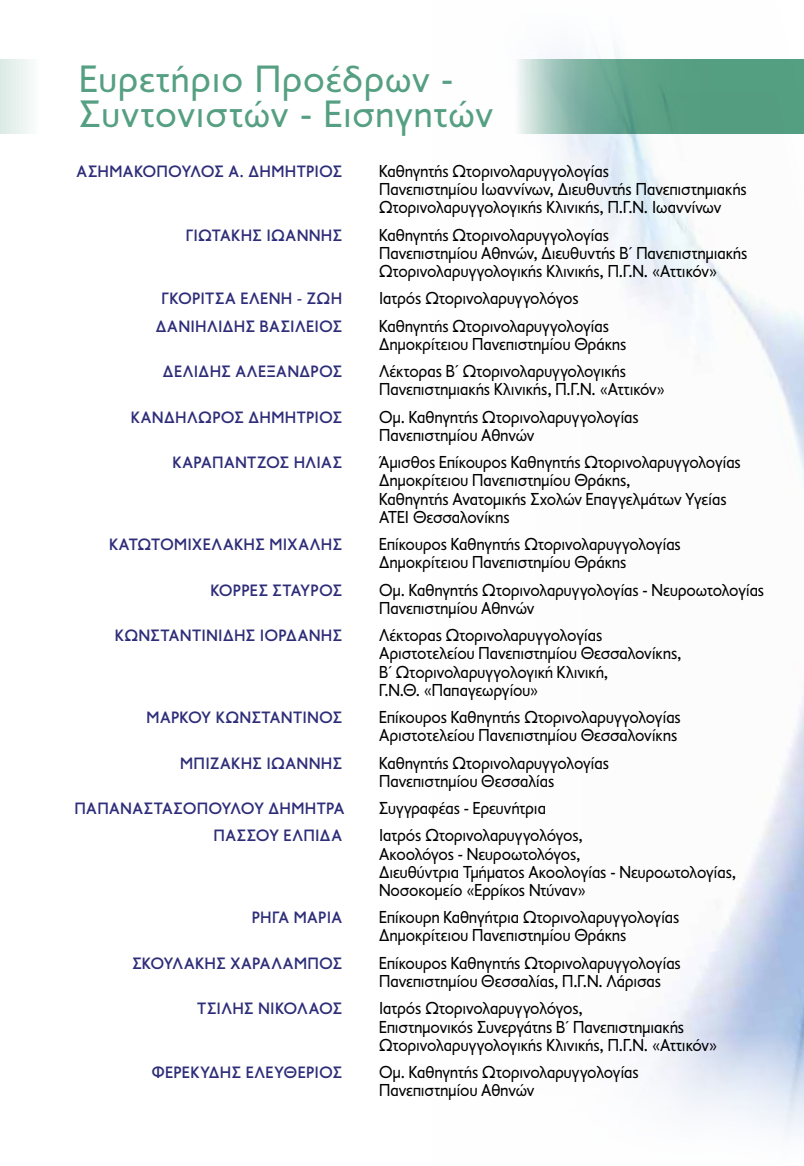
<style>
.page{position:relative;width:804px;height:1166px;background:#fff}
.page>*{position:absolute;margin:0;border:0;box-sizing:border-box;transform-origin:0 0}
.t1{font:38.5px/35px "PF Transport";letter-spacing:.025em;color:#559f82}
.t2{font:17.5px/18.2px "PF Transport";color:#000;scale:.95 1}
.t3{font:500 16.62px "PF Transport";letter-spacing:.015em;color:#2e2d79}
.t4{font:500 16.62px "PF Transport";letter-spacing:-.005em;color:#2e2d79}
</style>
<div class="page">
<img style="left:518px;top:51px;width:286px;height:1085px">
<svg style="left:518px;top:60px;width:286px;height:74px;background:#6daa94"></svg>
<div style="left:0;top:60px;width:42px;height:74px;background:linear-gradient(to right,#daeae3,#fdfefe)"></div>
<h1 class="t1" style="left:80px;top:62px;width:414px">Ευρετήριο Προέδρων -<br>Συντονιστών - Εισηγητών</h1>
<p class="t3" style="left:74px;top:162px;width:269px">Ασημακοπουλος Α. Δημητρι ος</p>
<p class="t2" style="left:379px;top:162px;width:389px">Καθηγητής Ωτορινολαρυγγολογίας<br>Πανεπιστημίου Ιωαννίνων, Διευθυντής Πανεπιστημιακής<br>Ωτορινολαρυγγολογικής Κλινικής, Π.Γ.Ν. Ιωαννίνων</p>
<p class="t3" style="left:186px;top:225px;width:158px">Γι ωτακης Ιωαννης</p>
<p class="t2" style="left:379px;top:226px;width:389px">Καθηγητής Ωτορινολαρυγγολογίας<br>Πανεπιστημίου Αθηνών, Διευθυντής Β΄ Πανεπιστημιακής<br>Ωτορινολαρυγγολογικής Κλινικής, Π.Γ.Ν. «Αττικόν»</p>
<p class="t3" style="left:74px;top:289px;width:49px">Γ</p>
<p class="t3" style="left:170px;top:289px;width:174px">κοριτσα Ελενη - Ζωη</p>
<p class="t2" style="left:379px;top:289px;width:212px">Ιατρός Ωτορινολαρυγγολόγος</p>
<p class="t3" style="left:74px;top:316px;width:47px">Δ</p>
<p class="t3" style="left:167px;top:316px;width:176px">ανι ηλιδης Βασιλει ος</p>
<p class="t2" style="left:379px;top:317px;width:262px">Καθηγητής Ωτορινολαρυγγολογίας<br>Δημοκρίτειου Πανεπιστημίου Θράκης</p>
<p class="t3" style="left:163px;top:362px;width:181px">Δελιδης Αλεξανδρος</p>
<p class="t2" style="left:379px;top:362px;width:302px">Λέκτορας Β΄ Ωτορινολαρυγγολογικής<br>Πανεπιστημιακής Κλινικής, Π.Γ.Ν. «Αττικόν»</p>
<p class="t3" style="left:74px;top:407px;width:34px">Κ</p>
<p class="t3" style="left:141px;top:407px;width:203px">ανδηλωρος Δημητρι ος</p>
<p class="t2" style="left:379px;top:408px;width:275px">Ομ. Καθηγητής Ωτορινολαρυγγολογίας<br>Πανεπιστημίου Αθηνών</p>
<p class="t3" style="left:172px;top:453px;width:171px">Καραπαντζος Ηλιας</p>
<p class="t2" style="left:379px;top:453px;width:382px">Άμισθος Επίκουρος Καθηγητής Ωτορινολαρυγγολογίας Δημοκρίτειου Πανεπιστημίου Θράκης,<br>Καθηγητής Ανατομικής Σχολών Επαγγελμάτων Υγείας ΑΤΕΙ Θεσσαλονίκης</p>
<p class="t3" style="left:109px;top:535px;width:235px">Κατωτομιχελακης Μιχαλης</p>
<p class="t2" style="left:379px;top:535px;width:319px">Επίκουρος Καθηγητής Ωτορινολαρυγγολογίας<br>Δημοκρίτειου Πανεπιστημίου Θράκης</p>
<p class="t3" style="left:210px;top:580px;width:133px">Κορρες Σταυρος</p>
<p class="t2" style="left:379px;top:581px;width:407px">Ομ. Καθηγητής Ωτορινολαρυγγολογίας - Νευροωτολογίας<br>Πανεπιστημίου Αθηνών</p>
<p class="t3" style="left:74px;top:626px;width:26px">Κ</p>
<p class="t3" style="left:124px;top:626px;width:219px">ωνσταντι νιδης Ιορδανης</p>
<p class="t2" style="left:379px;top:626px;width:320px">Λέκτορας Ωτορινολαρυγγολογίας Αριστοτελείου Πανεπιστημίου Θεσσαλονίκης, Β΄ Ωτορινολαρυγγολογική Κλινική,<br>Γ.Ν.Θ. «Παπαγεωργίου»</p>
<p class="t3" style="left:74px;top:708px;width:44px">Μ</p>
<p class="t3" style="left:160px;top:708px;width:184px">αρκου Κωνσταντι νος</p>
<p class="t2" style="left:379px;top:708px;width:319px">Επίκουρος Καθηγητής Ωτορινολαρυγγολογίας<br>Αριστοτελείου Πανεπιστημίου Θεσσαλονίκης</p>
<p class="t3" style="left:180px;top:753px;width:163px">Μ πιζακης Ιωαννης</p>
<p class="t2" style="left:379px;top:753px;width:244px">Καθηγητής Ωτορινολαρυγγολογίας<br>Πανεπιστημίου Θεσσαλίας</p>
<p class="t3" style="left:74px;top:799px;width:13px">ΠΑΠΑΝΑΣ</p>
<p class="t3" style="left:154px;top:799px;width:21px">ΤΑΣΟΠΟΥΛΟΥ</p>
<p class="t3" style="left:268px;top:799px;width:13px">ΔΗΜΗ</p>
<p class="t3" style="left:317px;top:799px;width:17px">ΤΡΑ</p>
<p class="t2" style="left:379px;top:799px;width:177px">Συγγραφέας - Ερευνήτρια</p>
<p class="t3" style="left:213px;top:826px;width:130px">Πασσου Ελπιδα</p>
<p class="t2" style="left:379px;top:826px;width:377px">Ιατρός Ωτορινολαρυγγολόγος,<br>Ακοολόγος - Νευροωτολόγος,<br>Διευθύντρια Τμήματος Ακοολογίας - Νευροωτολογίας, Νοσοκομείο «Ερρίκος Ντύναν»</p>
<p class="t3" style="left:252px;top:908px;width:92px">Ρηγα Μαρια</p>
<p class="t2" style="left:379px;top:908px;width:318px">Επίκουρη Καθηγήτρια Ωτορινολαρυγγολογίας<br>Δημοκρίτειου Πανεπιστημίου Θράκης</p>
<p class="t3" style="left:132px;top:953px;width:211px">Σκουλακης Χαραλαμπος</p>
<p class="t2" style="left:379px;top:954px;width:319px">Επίκουρος Καθηγητής Ωτορινολαρυγγολογίας<br>Πανεπιστημίου Θεσσαλίας, Π.Γ.Ν. Λάρισας</p>
<p class="t4" style="left:197px;top:999px;width:146px">Τσι λης Νι κολαος</p>
<p class="t2" style="left:379px;top:999px;width:357px">Ιατρός Ωτορινολαρυγγολόγος,<br>Επιστημονικός Συνεργάτης Β΄ Πανεπιστημιακής<br>Ωτορινολαρυγγολογικής Κλινικής, Π.Γ.Ν. «Αττικόν»</p>
<p class="t3" style="left:151px;top:1063px;width:192px">Φερεκυδης Ελευθερι ος</p>
<p class="t2" style="left:379px;top:1063px;width:275px">Ομ. Καθηγητής Ωτορινολαρυγγολογίας<br>Πανεπιστημίου Αθηνών</p>
</div>
